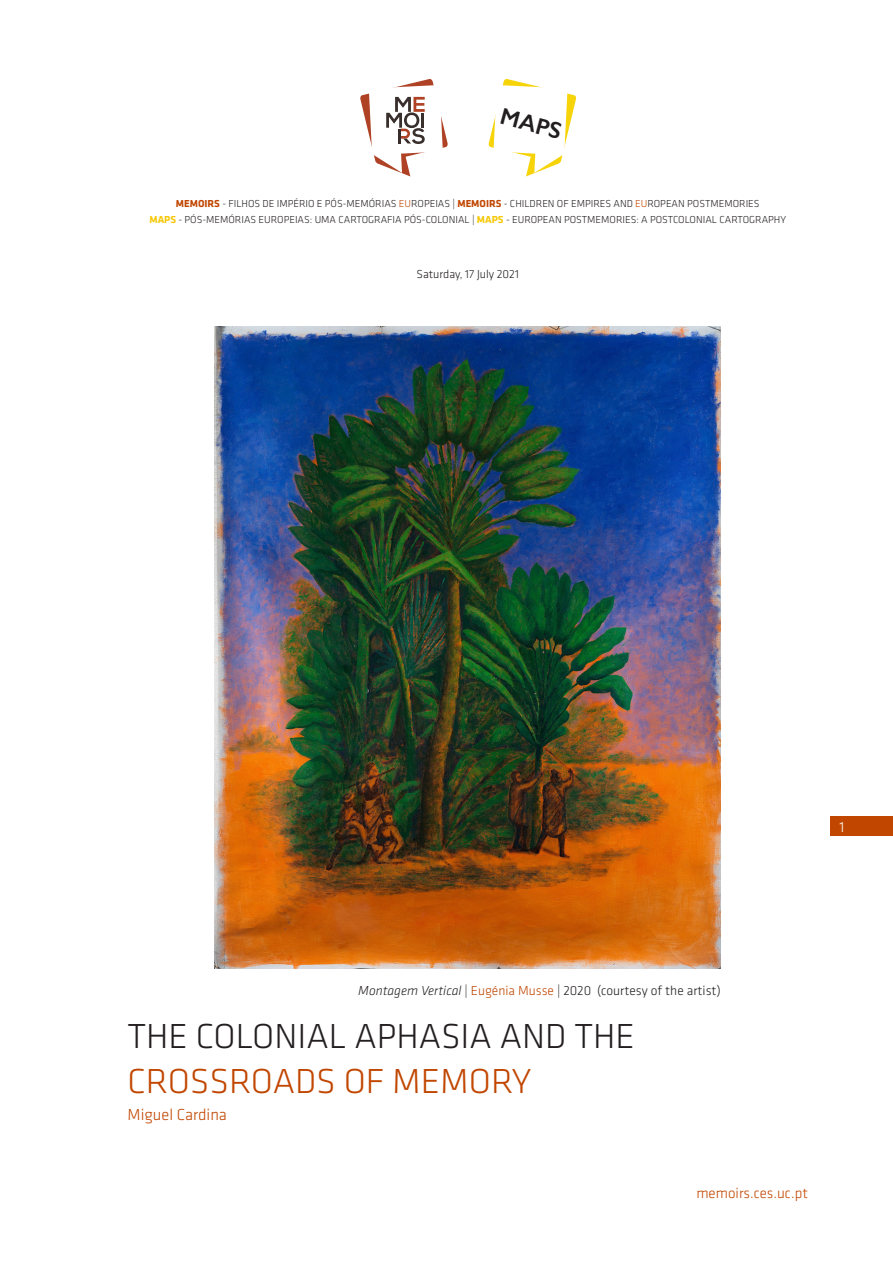
<style>
.page{position:relative;width:893px;height:1263px;background:#fff}
.page>*{position:absolute;margin:0;border:0;box-sizing:border-box;transform-origin:0 0}
.MEMOIRS_newsletter{font:300 36px "Klavika";color:#231f20}
.MEMOIRS_newsletter-2{font:300 36px "Klavika";color:#c14600}
.t1{font:600 23.4px "Gill Sans";color:#221e20}
.Body{font:300 16.5px "Klavika";color:#c14600}
.t2{font:300 15px "Klavika";color:#c14600}
.t3{font:300 15px "Klavika";color:#fff}
.t4{font:300 13.5px "Klavika";color:#231f20}
.t5{font:300 12px "Klavika";color:#231f20}
.t6{font:300 10.5px/16.5px "Klavika";color:#231f20;text-align:center}
.s1{font-weight:700;color:#c14600}
.s2{color:#c14600}
.s3{font-weight:700;color:#f7c809}
.s4{font-style:italic}
</style>
<div class="page">
<div style="left:830px;top:817px;width:63px;height:19px;background:#c14600"></div>
<svg style="left:360px;top:79px;width:88px;height:97px"></svg>
<hr style="left:398px;top:129px;width:3px;height:15px;background:#382d2a">
<svg style="left:488px;top:79px;width:88px;height:97px"></svg>
<img style="left:215px;top:326px;width:506px;height:643px">
<h2 class="t1" style="left:504px;top:102px;width:64px;rotate:15deg">MAPS</h2>
<p class="t6" style="left:149px;top:195px;width:638px"><span class="s1">MEMOIRS</span> - FILHOS DE IMPÉRIO E PÓS-MEMÓRIAS <span class="s2">EU</span>ROPEIAS | <span class="s1">MEMOIRS</span> - CHILDREN OF EMPIRES AND <span class="s2">EU</span>ROPEAN POSTMEMORIES<br><span class="s3">MAPS</span> - PÓS-MEMÓRIAS EUROPEIAS: UMA CARTOGRAFIA PÓS-COLONIAL | <span class="s3">MAPS</span> - EUROPEAN POSTMEMORIES: A POSTCOLONIAL CARTOGRAPHY</p>
<p class="t5" style="left:417px;top:268px;width:104px">Saturday, 17 July 2021</p>
<h3 class="t3" style="left:840px;top:819px;width:6px">1</h3>
<p class="t4" style="left:358px;top:983px;width:364px"><span class="s4">Montagem Vertical</span> | <span class="s2">Eugénia Musse</span> | 2020 (courtesy of the artist)</p>
<p class="MEMOIRS_newsletter" style="left:128px;top:1016px;width:509px">THE COLONIAL APHASIA AND THE</p>
<p class="MEMOIRS_newsletter-2" style="left:128px;top:1061px;width:405px">CROSSROADS OF MEMORY</p>
<p class="Body" style="left:128px;top:1105px;width:101px">Miguel Cardina</p>
<h3 class="t2" style="left:696px;top:1185px;width:113px">memoirs.ces.uc.pt</h3>
</div>
